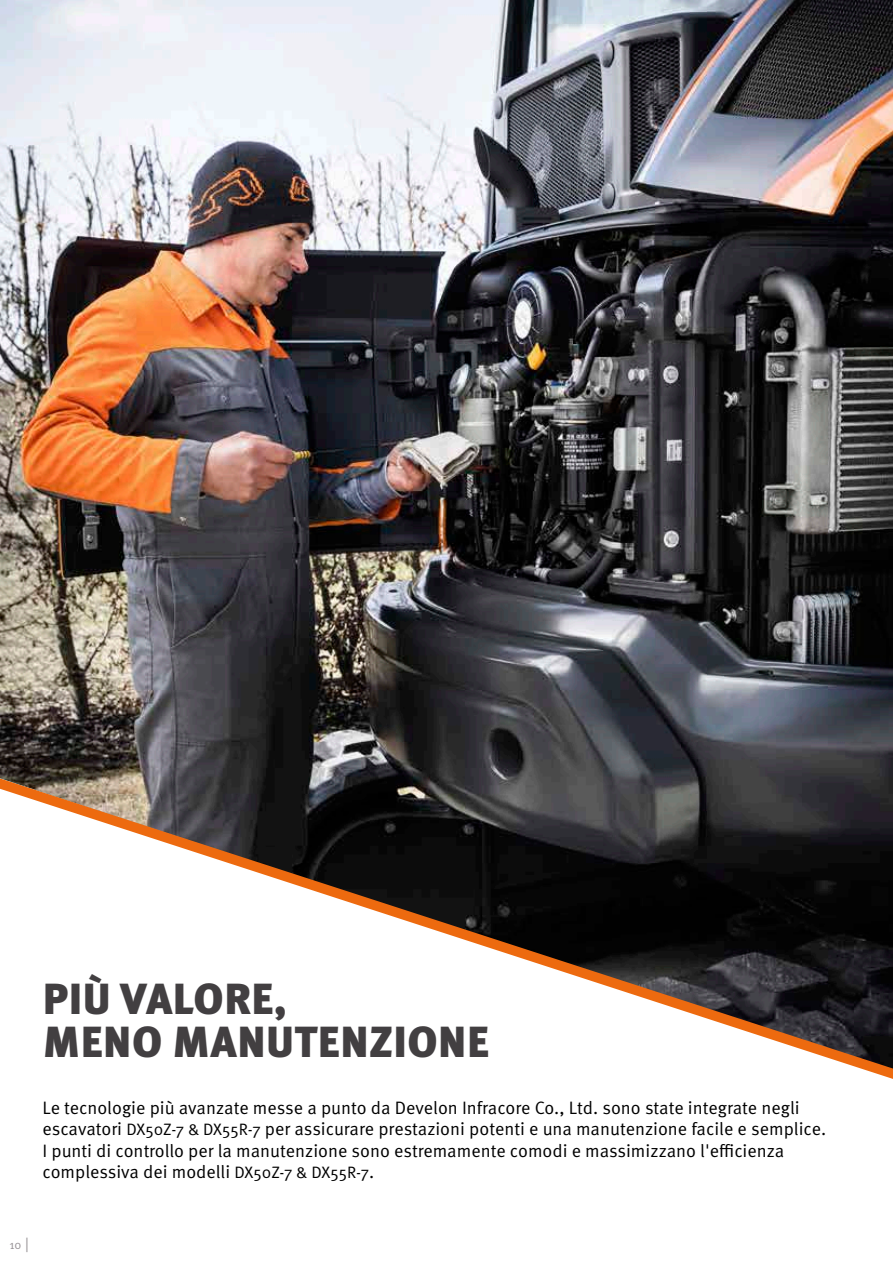
<style>
.page{position:relative;width:893px;height:1263px;background:#fff}
.page>*{position:absolute;margin:0;border:0;box-sizing:border-box;transform-origin:0 0}
.t1{font:900 43.5px/43.5px "Meta Pro";letter-spacing:.01em;color:#423f41}
.t2{font:18px/21.6px "Meta Pro Norm";color:#000}
.t3{font:12px "Meta Pro Norm";color:#979296}
.s1{font-size:16.5px}
.s2{font-size:15px}
</style>
<div class="page">
<img style="left:0;top:0;width:893px;height:778px">
<svg style="left:0;top:778px;width:893px;height:301px"></svg>
<h1 class="t1" style="left:43px;top:975px;width:448px">PIÙ VALORE,<br>MENO MANUTENZIONE</h1>
<p class="t2" style="left:43px;top:1095px;width:785px">Le tecnologie più avanzate messe a punto da Develon Infracore Co., Ltd. sono state integrate negli escavatori <span class="s1">DX50Z-7 &amp; DX55R-7</span> per assicurare prestazioni potenti e una manutenzione facile e semplice.<br>I punti di controllo per la manutenzione sono estremamente comodi e massimizzano l'efficienza complessiva dei modelli <span class="s1">DX50Z-7 &amp; DX55R-7</span>.</p>
<p class="t3" style="left:9px;top:1235px;width:21px">10 <span class="s2">|</span></p>
</div>
